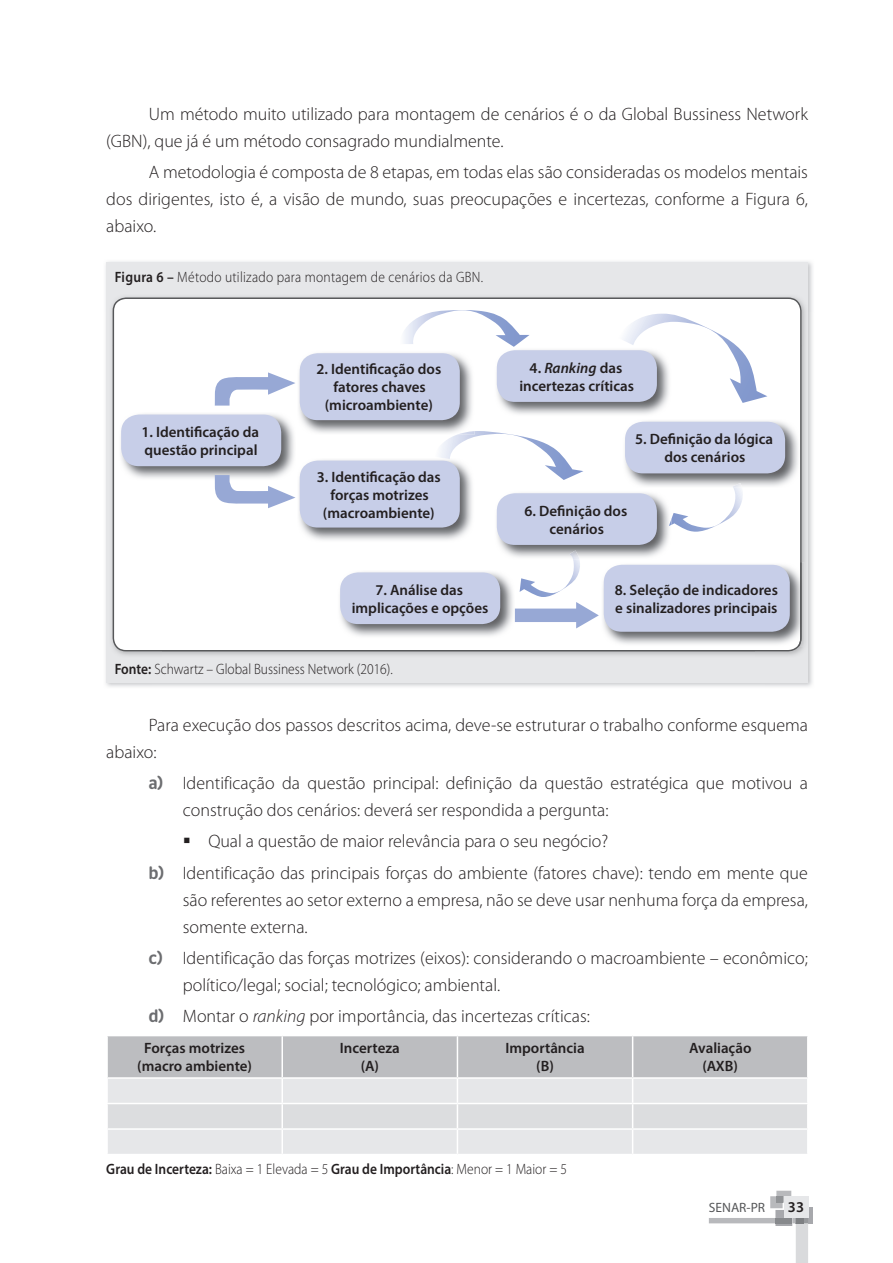
<style>
.page{position:relative;width:893px;height:1263px;background:#fff}
.page>*{position:absolute;margin:0;border:0;box-sizing:border-box;transform-origin:0 0}
.t1{font:300 18px/27px "Myriad Pro";color:#231f20}
.t2{font:600 15px/18px "Myriad Pro";color:#231f20;text-align:center}
.t3{font:600 15px "Myriad Pro";color:#231f20;scale:.9 1}
.t4{font:300 15px "Myriad Pro";letter-spacing:.02em;color:#231f20;scale:.9 1}
.t5{font:300 15px "Myriad Pro";color:#231f20;scale:.9 1}
.t6{font:13.5px "Myriad Pro";color:#57585a}
.s1{font-weight:600}
.s2{font-style:italic}
.s3{font-family:"Stag Sans Round";font-weight:500;color:#6c6d70}
.s4{font-weight:300}
</style>
<div class="page">
<div style="left:808px;top:1207px;width:5px;height:16px;background:#a7a8ac"></div>
<svg style="left:709px;top:1191px;width:99px;height:72px"></svg>
<div style="left:784px;top:1197px;width:24px;height:21px;background:#e6e7e9"></div>
<img style="left:105px;top:261px;width:708px;height:51px">
<img style="left:764px;top:312px;width:49px;height:375px">
<div style="left:106px;top:262px;width:702px;height:420px;background:#e6e7e9"></div>
<img style="left:112px;top:345px;width:50px;height:311px">
<div style="left:113px;top:297px;width:689px;height:354px;background:#fff"></div>
<img style="left:119px;top:412px;width:177px;height:68px">
<div style="left:121px;top:415px;width:160px;height:51px;background:#c7cee8;border-radius:18px"></div>
<img style="left:297px;top:351px;width:177px;height:84px">
<div style="left:300px;top:353px;width:160px;height:67px;background:#c7cee8;border-radius:18px"></div>
<img style="left:494px;top:348px;width:177px;height:68px">
<div style="left:497px;top:350px;width:160px;height:52px;background:#c7cee8;border-radius:18px"></div>
<img style="left:623px;top:419px;width:177px;height:69px">
<div style="left:625px;top:422px;width:160px;height:51px;background:#c7cee8;border-radius:18px"></div>
<img style="left:494px;top:491px;width:177px;height:68px">
<div style="left:497px;top:493px;width:160px;height:52px;background:#c7cee8;border-radius:18px"></div>
<img style="left:338px;top:570px;width:177px;height:68px">
<div style="left:340px;top:572px;width:160px;height:52px;background:#c7cee8;border-radius:18px"></div>
<img style="left:601px;top:562px;width:203px;height:84px">
<img style="left:797px;top:562px;width:5px;height:84px">
<div style="left:604px;top:565px;width:186px;height:67px;background:#c7cee8;border-radius:18px"></div>
<img style="left:297px;top:458px;width:177px;height:84px">
<div style="left:300px;top:461px;width:160px;height:67px;background:#c7cee8;border-radius:18px"></div>
<svg style="left:215px;top:474px;width:80px;height:34px;background:#cfd6ea"></svg>
<svg style="left:215px;top:372px;width:80px;height:34px;background:#d2d9ec"></svg>
<svg style="left:400px;top:310px;width:130px;height:37px;background:#eef0f8"></svg>
<svg style="left:669px;top:483px;width:74px;height:49px;background:#f1f3f8"></svg>
<svg style="left:515px;top:550px;width:84px;height:78px;background:#e2e6f0"></svg>
<svg style="left:435px;top:431px;width:148px;height:49px;background:#edeff6"></svg>
<svg style="left:619px;top:314px;width:148px;height:89px"></svg>
<svg style="left:107px;top:1036px;width:701px;height:118px;background:#d6d7d9"></svg>
<hr style="left:807px;top:1130px;width:2px;height:24px;background:#fff">
<p class="t1" style="left:106px;top:101px;width:703px;text-indent:43px">Um método muito utilizado para montagem de cenários é o da Global Bussiness Network (GBN), que já é um método consagrado mundialmente.</p>
<p class="t1" style="left:106px;top:159px;width:703px;text-align:justify;text-indent:43px">A metodologia é composta de 8 etapas, em todas elas são consideradas os modelos mentais dos dirigentes, isto é, a visão de mundo, suas preocupações e incertezas, conforme a Figura 6, abaixo.</p>
<p class="t4" style="left:115px;top:269px;width:411px"><span class="s1">Figura 6 –</span> Método utilizado para montagem de cenários da GBN.</p>
<p class="t2" style="left:141px;top:423px;width:119px;text-align:left">1. Identificação da questão principal</p>
<p class="t2" style="left:316px;top:360px;width:126px">2. Identificação dos fatores chaves (microambiente)</p>
<p class="t2" style="left:519px;top:358px;width:116px">4. <span class="s2">Ranking</span> das incertezas críticas</p>
<p class="t2" style="left:317px;top:467px;width:125px">3. Identificação das forças motrizes (macroambiente)</p>
<p class="t2" style="left:635px;top:430px;width:139px">5. Definição da lógica dos cenários</p>
<p class="t2" style="left:524px;top:501px;width:104px">6. Definição dos cenários</p>
<p class="t2" style="left:352px;top:580px;width:138px">7. Análise das implicações e opções</p>
<p class="t2" style="left:615px;top:580px;width:165px;text-align:left">8. Seleção de indicadores e sinalizadores principais</p>
<p class="t5" style="left:115px;top:661px;width:310px"><span class="s1">Fonte:</span> Schwartz – Global Bussiness Network (2016).</p>
<p class="t1" style="left:106px;top:711px;width:703px;text-indent:43px">Para execução dos passos descritos acima, deve-se estruturar o trabalho conforme esquema abaixo:</p>
<p class="t1" style="left:183px;top:770px;width:627px;text-indent:-34px"><span class="s3">a)</span> Identificação da questão principal: definição da questão estratégica que motivou a construção dos cenários: deverá ser respondida a pergunta:</p>
<p class="t1" style="left:149px;top:826px;width:660px;line-height:31.2px;text-indent:34px">▪ Qual a questão de maior relevância para o seu negócio?<br><span class="s3">b)</span> Identificação das principais forças do ambiente (fatores chave): tendo em mente que</p>
<p class="t1" style="left:183px;top:886px;width:627px">são referentes ao setor externo a empresa, não se deve usar nenhuma força da empresa, somente externa.</p>
<p class="t1" style="left:183px;top:944px;width:626px;text-indent:-34px"><span class="s3">c)</span> Identificação das forças motrizes (eixos): considerando o macroambiente – econômico; político/legal; social; tecnológico; ambiental.</p>
<p class="t1" style="left:149px;top:1003px;width:442px"><span class="s3">d)</span> Montar o <span class="s2">ranking</span> por importância, das incertezas críticas:</p>
<p class="t2" style="left:137px;top:1039px;width:116px">Forças motrizes (macro ambiente)</p>
<p class="t2" style="left:340px;top:1039px;width:61px">Incerteza (A)</p>
<p class="t2" style="left:505px;top:1039px;width:81px">Importância (B)</p>
<p class="t2" style="left:689px;top:1039px;width:64px">Avaliação (AXB)</p>
<p class="t3" style="left:106px;top:1159px;width:513px">Grau de Incerteza: <span class="s4">Baixa = 1 Elevada = 5</span> Grau de Importância<span class="s4">: Menor = 1 Maior = 5</span></p>
<p class="t6" style="left:709px;top:1199px;width:58px">SENAR-PR</p>
<p class="t2" style="left:788px;top:1198px;width:18px">33</p>
</div>
